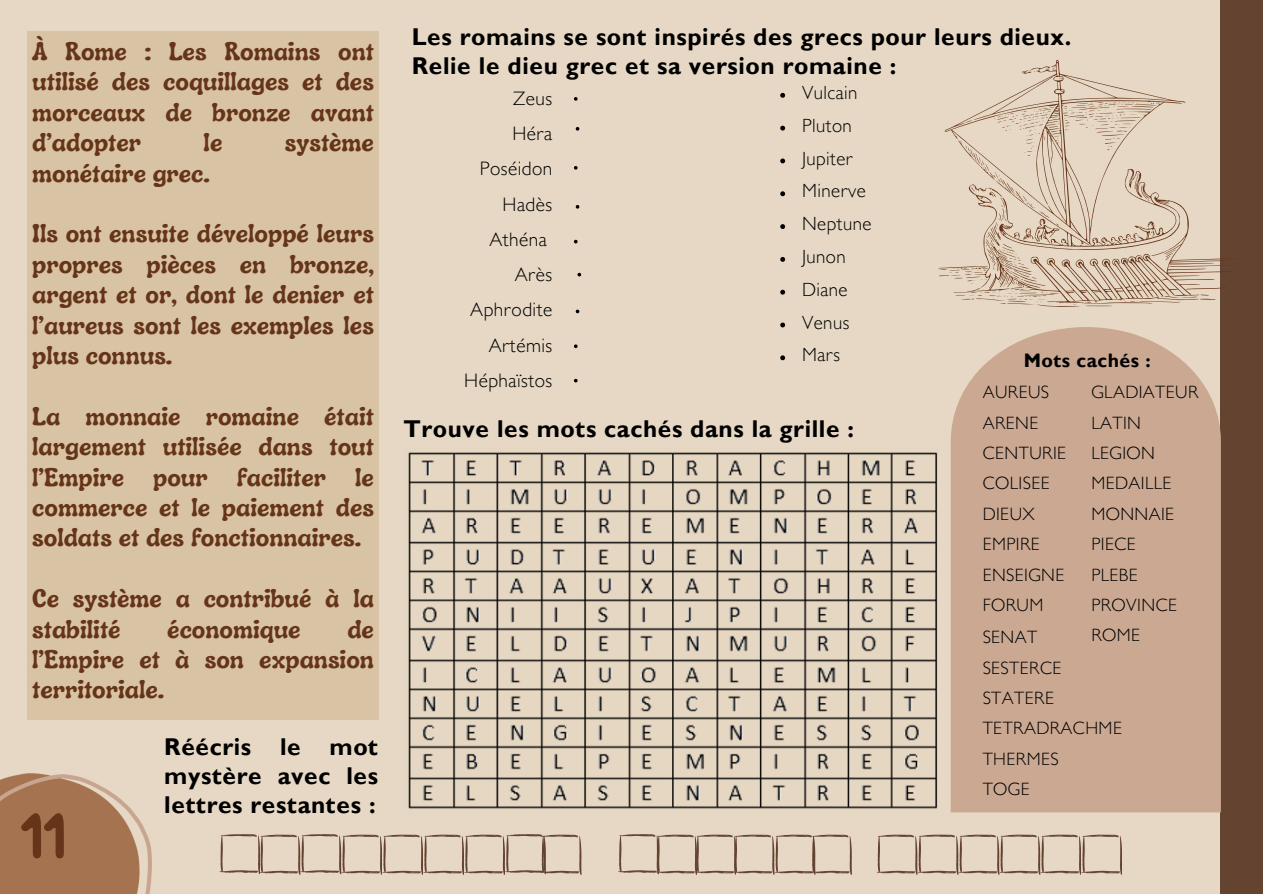
<style>
.page{position:relative;width:1263px;height:894px;background:#fff}
.page>*{position:absolute;margin:0;border:0;box-sizing:border-box;transform-origin:0 0}
.t1{font:74.25px "Handyman";color:#653419}
.t2{font:700 25.95px/30.3px "Luckybones";color:#653419;text-align:justify}
.t3{font:700 24.3px/29.1px "Gill Sans MT Std";letter-spacing:.025em;color:#000}
.t4{font:300 19.5px "Gill Sans MT Std";letter-spacing:.025em;color:#000}
.t5{font:700 19.5px "Gill Sans MT Std";letter-spacing:.025em;color:#000}
.t6{font:300 19.05px "Gill Sans MT Std";letter-spacing:.025em;color:#000}
.t7{font:300 17.85px/30.3px "Gill Sans MT Std";letter-spacing:.025em;color:#000}
</style>
<div class="page">
<div style="left:0;top:0;width:1263px;height:893px;background:#644331"></div>
<div style="left:0;top:0;width:1220px;height:893px;background:#e6d8c4"></div>
<div style="left:951px;top:327px;width:270px;height:485px;background:#cba892"></div>
<div style="left:27px;top:31px;width:352px;height:688px;background:#d8c3a4"></div>
<svg style="left:780px;top:93px;width:5px;height:5px"></svg>
<svg style="left:780px;top:126px;width:5px;height:4px"></svg>
<svg style="left:780px;top:158px;width:5px;height:5px"></svg>
<svg style="left:780px;top:191px;width:5px;height:5px"></svg>
<svg style="left:780px;top:224px;width:5px;height:5px"></svg>
<svg style="left:780px;top:257px;width:5px;height:5px"></svg>
<svg style="left:780px;top:290px;width:5px;height:4px"></svg>
<svg style="left:780px;top:322px;width:5px;height:5px"></svg>
<svg style="left:780px;top:355px;width:5px;height:5px"></svg>
<svg style="left:938px;top:60px;width:297px;height:247px"></svg>
<img style="left:408px;top:452px;width:530px;height:357px">
<svg style="left:618px;top:834px;width:234px;height:40px"></svg>
<svg style="left:877px;top:834px;width:245px;height:40px"></svg>
<svg style="left:219px;top:834px;width:362px;height:40px"></svg>
<img style="left:0;top:773px;width:152px;height:120px">
<svg style="left:574px;top:97px;width:4px;height:4px"></svg>
<svg style="left:576px;top:127px;width:3px;height:4px"></svg>
<svg style="left:574px;top:166px;width:4px;height:3px"></svg>
<svg style="left:574px;top:240px;width:4px;height:3px"></svg>
<svg style="left:577px;top:273px;width:4px;height:3px"></svg>
<svg style="left:576px;top:309px;width:3px;height:4px"></svg>
<svg style="left:574px;top:344px;width:4px;height:4px"></svg>
<svg style="left:574px;top:379px;width:4px;height:3px"></svg>
<h1 class="t2" style="left:32px;top:35px;width:343px">À Rome : Les Romains ont utilisé des coquillages et des morceaux de bronze avant d’adopter</h1>
<h1 class="t2" style="left:204px;top:126px;width:20px">le</h1>
<h1 class="t2" style="left:285px;top:126px;width:91px">système</h1>
<h1 class="t2" style="left:32px;top:156px;width:179px">monétaire grec.</h1>
<h1 class="t2" style="left:32px;top:217px;width:343px">Ils ont ensuite développé leurs propres pièces en bronze, argent et or, dont le denier et l’aureus sont les exemples les plus connus.</h1>
<h1 class="t2" style="left:32px;top:399px;width:343px">La monnaie romaine était largement utilisée dans tout l’Empire pour faciliter le commerce et le paiement des soldats et des fonctionnaires.</h1>
<h1 class="t2" style="left:32px;top:582px;width:343px">Ce système a contribué à la stabilité</h1>
<h1 class="t2" style="left:32px;top:612px;width:343px;text-indent:315px">de l’Empire et à son expansion territoriale.</h1>
<h1 class="t2" style="left:167px;top:612px;width:135px">économique</h1>
<p class="t1" style="left:20px;top:797px;width:47px">11</p>
<p class="t3" style="left:164px;top:735px;width:215px;text-align:justify">Réécris le mot mystère avec les lettres restantes :</p>
<p class="t3" style="left:412px;top:26px;width:661px">Les romains se sont inspirés des grecs pour leurs dieux.<br>Relie le dieu grec et sa version romaine :</p>
<p class="t6" style="left:802px;top:86px;width:57px">Vulcain</p>
<p class="t6" style="left:802px;top:119px;width:51px">Pluton</p>
<p class="t6" style="left:802px;top:151px;width:53px">Jupiter</p>
<p class="t6" style="left:802px;top:184px;width:65px">Minerve</p>
<p class="t6" style="left:802px;top:217px;width:71px">Neptune</p>
<p class="t6" style="left:802px;top:250px;width:45px">Junon</p>
<p class="t6" style="left:802px;top:283px;width:47px">Diane</p>
<p class="t6" style="left:802px;top:315px;width:49px">Venus</p>
<p class="t6" style="left:802px;top:348px;width:39px">Mars</p>
<p class="t7" style="left:983px;top:379px;width:85px">AUREUS<br>ARENE<br>CENTURIE<br>COLISEE<br>DIEUX<br>EMPIRE<br>ENSEIGNE<br>FORUM</p>
<p class="t7" style="left:1091px;top:379px;width:109px">GLADIATEUR<br>LATIN<br>LEGION<br>MEDAILLE<br>MONNAIE<br>PIECE<br>PLEBE<br>PROVINCE</p>
<p class="t7" style="left:983px;top:624px;width:56px">SENAT</p>
<p class="t7" style="left:1091px;top:622px;width:50px">ROME</p>
<p class="t7" style="left:983px;top:655px;width:141px">SESTERCE<br>STATERE<br>TETRADRACHME<br>THERMES<br>TOGE</p>
<p class="t4" style="left:513px;top:92px;width:41px">Zeus</p>
<p class="t4" style="left:512px;top:127px;width:41px">Héra</p>
<p class="t4" style="left:480px;top:162px;width:74px">Poséidon</p>
<h1 class="t4" style="left:503px;top:197px;width:51px">Hadès</h1>
<p class="t4" style="left:489px;top:232px;width:59px">Athéna</p>
<h2 class="t4" style="left:515px;top:268px;width:39px">Arès</h2>
<h1 class="t4" style="left:470px;top:303px;width:84px">Aphrodite</h1>
<p class="t4" style="left:489px;top:338px;width:65px">Artémis</p>
<p class="t4" style="left:464px;top:373px;width:90px">Héphaïstos</p>
<p class="t3" style="left:403px;top:417px;width:452px">Trouve les mots cachés dans la grille :</p>
<p class="t5" style="left:1024px;top:354px;width:129px">Mots cachés :</p>
</div>
